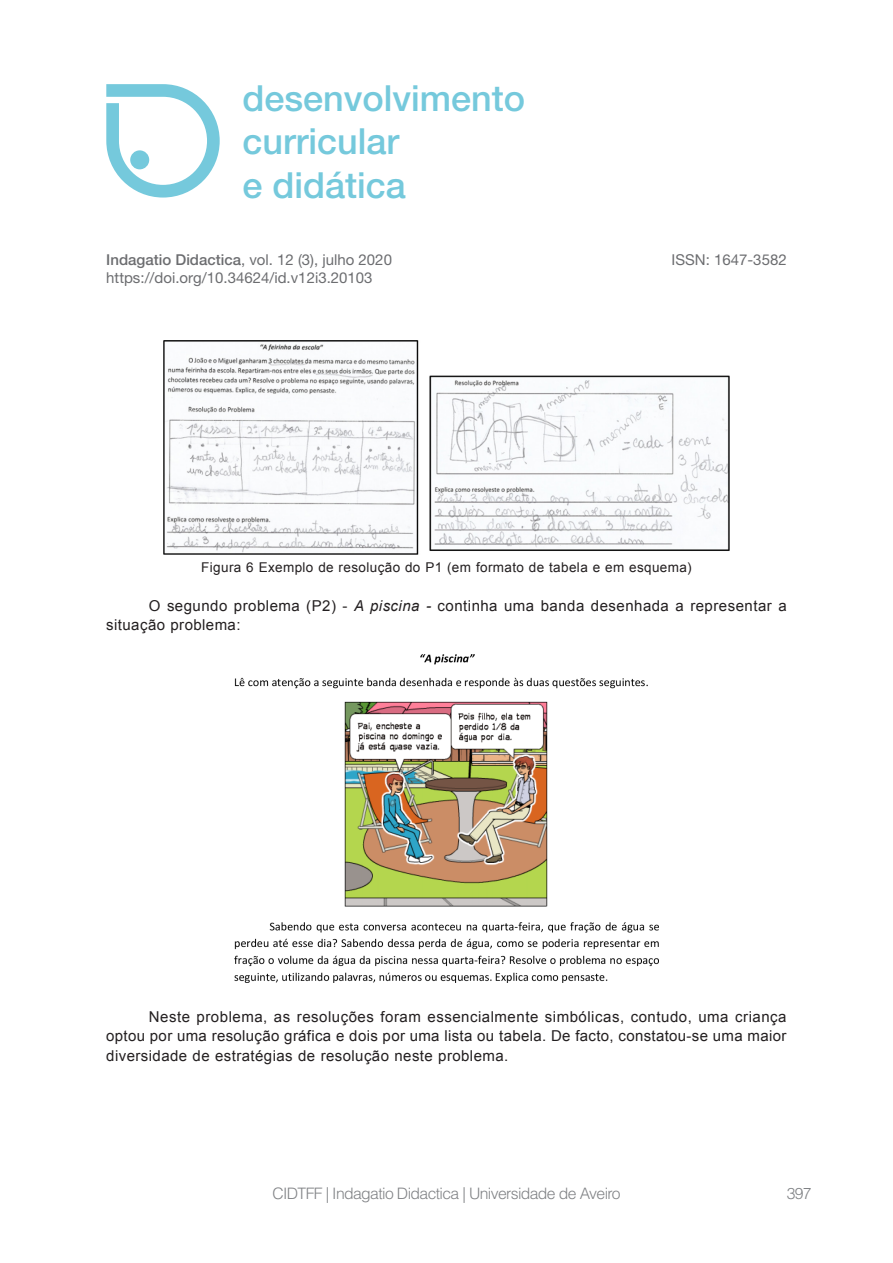
<style>
.page{position:relative;width:893px;height:1263px;background:#fff}
.page>*{position:absolute;margin:0;border:0;box-sizing:border-box;transform-origin:0 0}
.t1{font:500 36px/43.2px "Helvetica Neue LT Pro";color:#75c9dc}
.t2{font:300 15.75px "Helvetica LT Std";letter-spacing:-.04em;color:#808285}
.Paragrafo{font:15px/19.5px "Arial";letter-spacing:.03em;color:#231f20}
.t3{font:15px "Helvetica Neue LT Pro";color:#6c6d70}
.Legenda{font:13.5px "Arial";letter-spacing:.03em;color:#231f20}
.s1{font-weight:500}
.s2{font-style:italic}
</style>
<div class="page">
<svg style="left:106px;top:84px;width:114px;height:114px"></svg>
<div style="left:130px;top:150px;width:19px;height:19px;background:#75c9dc;border-radius:50%"></div>
<img style="left:164px;top:340px;width:565px;height:214px">
<img style="left:235px;top:654px;width:423px;height:329px">
<h1 class="t1" style="left:242px;top:76px;width:284px">desenvolvimento curricular<br>e didática</h1>
<p class="t3" style="left:106px;top:251px;width:287px"><span class="s1">Indagatio Didactica</span>, vol. 12 (3), julho 2020</p>
<p class="t3" style="left:106px;top:269px;width:268px">https://doi.org/10.34624/id.v12i3.20103</p>
<p class="t3" style="left:672px;top:251px;width:117px">ISSN: 1647-3582</p>
<p class="Legenda" style="left:201px;top:558px;width:492px">Figura 6 Exemplo de resolução do P1 (em formato de tabela e em esquema)</p>
<p class="Paragrafo" style="left:106px;top:596px;width:682px;text-indent:43px">O segundo problema (P2) - <span class="s2">A piscina -</span> continha uma banda desenhada a representar a situação problema:</p>
<p class="Paragrafo" style="left:106px;top:1007px;width:682px;text-align:justify;text-indent:43px">Neste problema, as resoluções foram essencialmente simbólicas, contudo, uma criança optou por uma resolução gráfica e dois por uma lista ou tabela. De facto, constatou-se uma maior diversidade de estratégias de resolução neste problema.</p>
<p class="t2" style="left:272px;top:1184px;width:350px">CIDTFF | Indagatio Didactica | Universidade de Aveiro</p>
<p class="t2" style="left:787px;top:1184px;width:27px">397</p>
</div>
